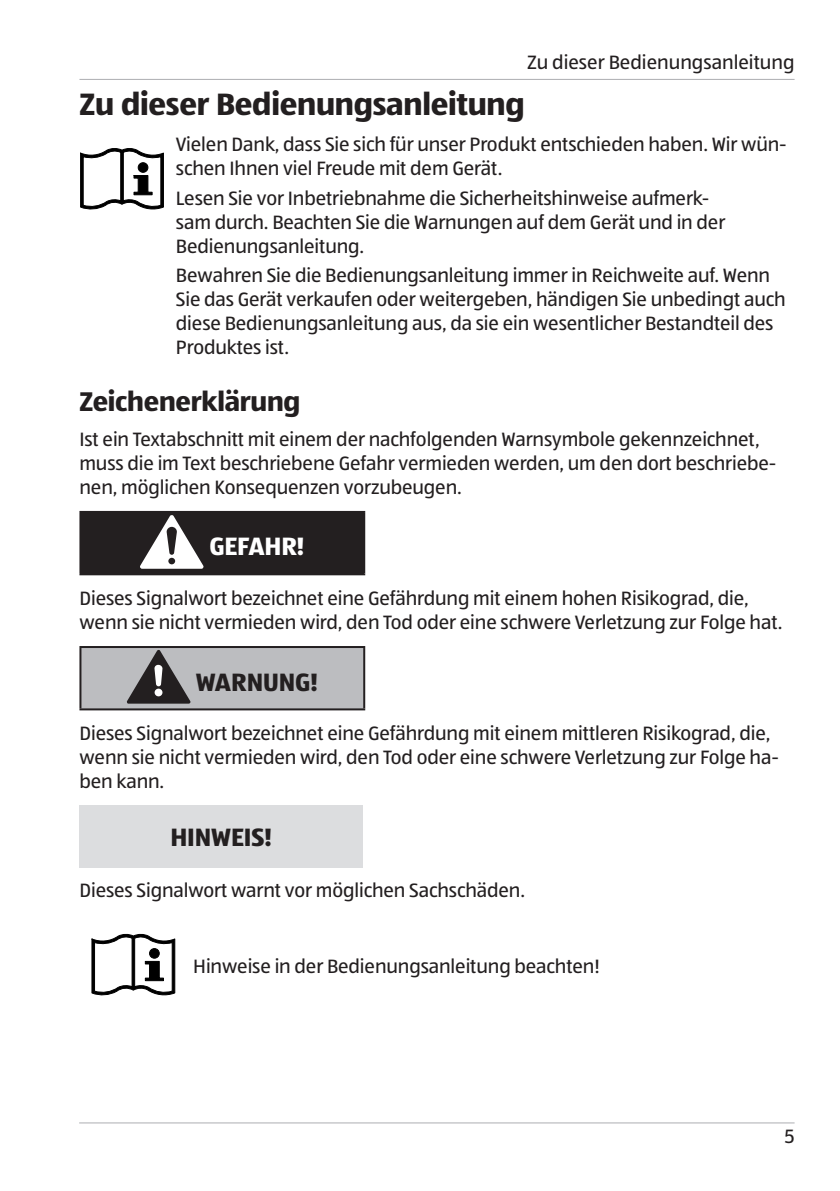
<style>
.page{position:relative;width:840px;height:1191px;background:#fff}
.page>*{position:absolute;margin:0;border:0;box-sizing:border-box;transform-origin:0 0}
.t1{font:700 32px "ALDISUEDOT";letter-spacing:-.005em;color:#231f20}
.t2{font:700 28px "ALDISUEDOT";letter-spacing:-.005em;color:#231f20}
.t3{font:700 26px "ALDISUEDOT";letter-spacing:-.005em;color:#231f20}
.t4{font:700 26px "ALDISUEDOT";letter-spacing:-.01em;color:#fff}
.t5{font:20px/24px "ALDISUEDOT";letter-spacing:-.005em;color:#231f20}
</style>
<div class="page">
<hr style="left:79px;top:79px;width:715px;height:1px;background:#acadb1">
<hr style="left:79px;top:1122px;width:715px;height:1px;background:#acadb1">
<svg style="left:80px;top:148px;width:83px;height:62px"></svg>
<div style="left:80px;top:512px;width:284px;height:62px;background:#231f20"></div>
<hr style="left:79px;top:511px;width:286px;height:2px;background:#231f20">
<hr style="left:79px;top:513px;width:2px;height:60px;background:#231f20">
<hr style="left:363px;top:513px;width:2px;height:60px;background:#231f20">
<hr style="left:79px;top:573px;width:286px;height:2px;background:#231f20">
<svg style="left:140px;top:515px;width:64px;height:54px"></svg>
<div style="left:80px;top:647px;width:284px;height:62px;background:#bcbdc0"></div>
<hr style="left:79px;top:646px;width:286px;height:2px;background:#231f20">
<hr style="left:79px;top:648px;width:2px;height:60px;background:#231f20">
<hr style="left:363px;top:648px;width:2px;height:60px;background:#231f20">
<hr style="left:79px;top:708px;width:286px;height:2px;background:#231f20">
<svg style="left:126px;top:650px;width:64px;height:53px"></svg>
<div style="left:79px;top:805px;width:284px;height:62px;background:#dcdddf"></div>
<svg style="left:92px;top:933px;width:83px;height:63px"></svg>
<p class="t5" style="left:527px;top:51px;width:269px">Zu dieser Bedienungsanleitung</p>
<h1 class="t1" style="left:79px;top:92px;width:446px">Zu dieser Bedienungsanleitung</h1>
<p class="t5" style="left:175px;top:133px;width:612px">Vielen Dank, dass Sie sich für unser Produkt entschieden haben. Wir wün&shy;schen Ihnen viel Freude mit dem Gerät.</p>
<p class="t5" style="left:176px;top:187px;width:550px">Lesen Sie vor Inbetriebnahme die Sicherheitshinweise aufmerk&shy;sam durch. Beachten Sie die Warnungen auf dem Gerät und in der<br>Bedienungsanleitung.</p>
<p class="t5" style="left:176px;top:265px;width:611px">Bewahren Sie die Bedienungsanleitung immer in Reichweite auf. Wenn Sie das Gerät verkaufen oder weitergeben, händigen Sie unbedingt auch diese Bedienungsanleitung aus, da sie ein wesentlicher Bestandteil des Produktes ist.</p>
<h2 class="t2" style="left:79px;top:390px;width:222px">Zeichenerklärung</h2>
<p class="t5" style="left:79px;top:428px;width:698px">Ist ein Textabschnitt mit einem der nachfolgenden Warnsymbole gekennzeichnet, muss die im Text beschriebene Gefahr vermieden werden, um den dort beschriebe&shy;nen, möglichen Konsequenzen vorzubeugen.</p>
<h3 class="t4" style="left:209px;top:536px;width:97px">GEFAHR!</h3>
<p class="t5" style="left:79px;top:587px;width:704px">Dieses Signalwort bezeichnet eine Gefährdung mit einem hohen Risikograd, die, wenn sie nicht vermieden wird, den Tod oder eine schwere Verletzung zur Folge hat.</p>
<h3 class="t3" style="left:196px;top:671px;width:123px">WARNUNG!</h3>
<p class="t5" style="left:79px;top:722px;width:700px">Dieses Signalwort bezeichnet eine Gefährdung mit einem mittleren Risikograd, die, wenn sie nicht vermieden wird, den Tod oder eine schwere Verletzung zur Folge ha&shy;ben kann.</p>
<h3 class="t3" style="left:170px;top:827px;width:103px">HINWEIS!</h3>
<p class="t5" style="left:79px;top:879px;width:447px">Dieses Signalwort warnt vor möglichen Sachschäden.</p>
<p class="t5" style="left:193px;top:955px;width:408px">Hinweise in der Bedienungsanleitung beachten!</p>
<p class="t5" style="left:784px;top:1125px;width:12px">5</p>
</div>
